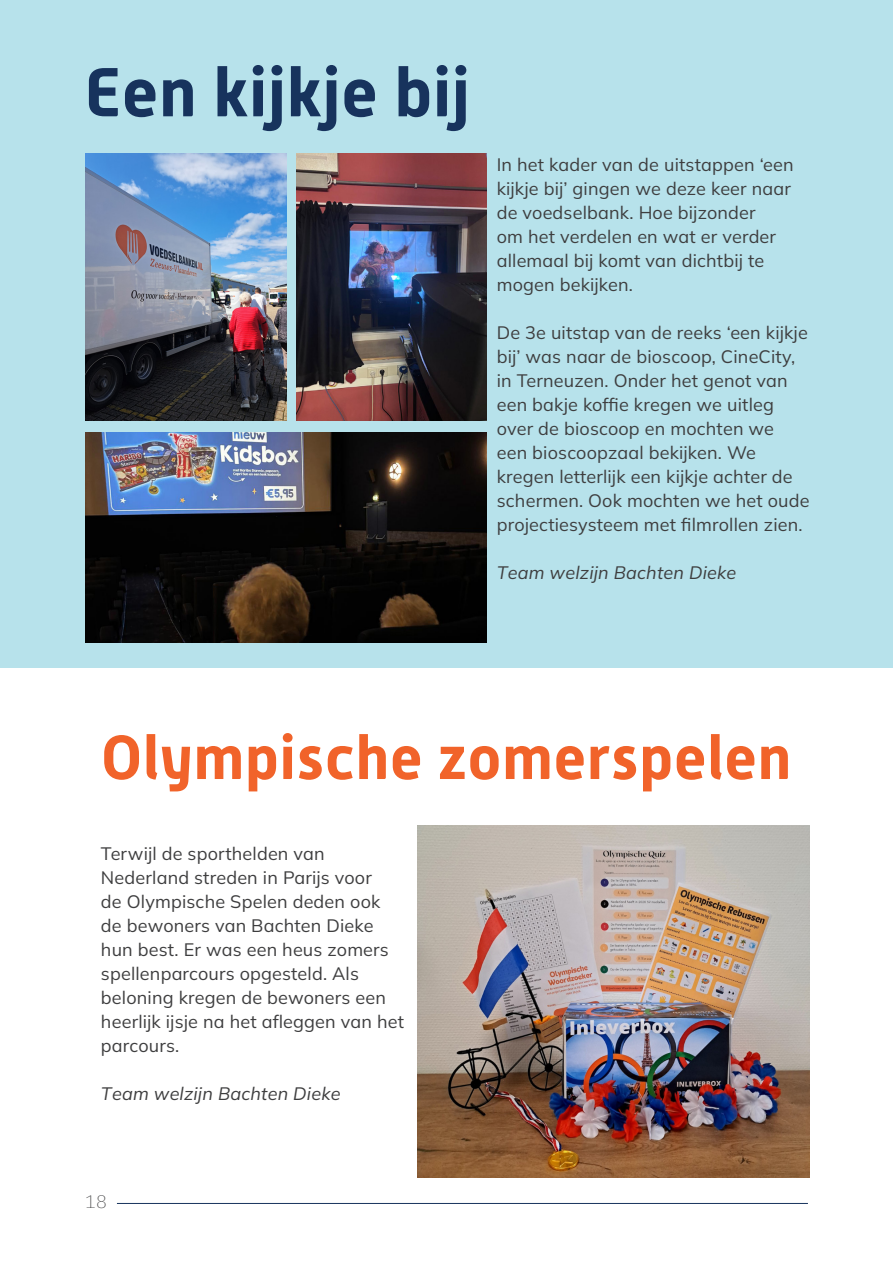
<style>
.page{position:relative;width:893px;height:1263px;background:#fff}
.page>*{position:absolute;margin:0;border:0;box-sizing:border-box;transform-origin:0 0}
.t1{font:700 69.15px "Alwyn New";letter-spacing:.01em;color:#17335d}
.t2{font:700 61.8px "Alwyn New";letter-spacing:.01em;color:#f1632a}
.t3{font:200 18px/24px "Mulish";letter-spacing:.01em;color:#3e3e3f}
.t4{font:italic 200 18px "Mulish";letter-spacing:.01em;color:#3e3e3f}
.t5{font:200 18px "IBM Plex Serif";color:#3e3e3f}
</style>
<div class="page">
<hr style="left:117px;top:1203px;width:691px;height:1px;background:#17335d">
<div style="left:0;top:0;width:893px;height:668px;background:#b7e2eb"></div>
<img style="left:85px;top:153px;width:201px;height:268px">
<img style="left:296px;top:153px;width:191px;height:268px">
<img style="left:85px;top:432px;width:402px;height:211px">
<img style="left:418px;top:825px;width:392px;height:353px">
<p class="t1" style="left:85px;top:52px;width:386px">Een kijkje bij</p>
<p class="t3" style="left:497px;top:152px;width:298px">In het kader van de uitstappen ‘een kijkje bij’ gingen we deze keer naar de voedselbank. Hoe bijzonder<br>om het verdelen en wat er verder allemaal bij komt van dichtbij te mogen bekijken.</p>
<p class="t3" style="left:497px;top:320px;width:314px">De 3e uitstap van de reeks ‘een kijkje bij’ was naar de bioscoop, CineCity, in Terneuzen. Onder het genot van een bakje koffie kregen we uitleg over de bioscoop en mochten we<br>een bioscoopzaal bekijken. We kregen letterlijk een kijkje achter de schermen. Ook mochten we het oude projectiesysteem met filmrollen zien.</p>
<p class="t4" style="left:497px;top:561px;width:241px">Team welzijn Bachten Dieke</p>
<p class="t2" style="left:101px;top:722px;width:692px">Olympische zomerspelen</p>
<p class="t3" style="left:101px;top:841px;width:305px">Terwijl de sporthelden van<br>Nederland streden in Parijs voor<br>de Olympische Spelen deden ook de bewoners van Bachten Dieke hun best. Er was een heus zomers spellenparcours opgesteld. Als beloning kregen de bewoners een heerlijk ijsje na het afleggen van het parcours.</p>
<p class="t4" style="left:101px;top:1081px;width:241px">Team welzijn Bachten Dieke</p>
<p class="t5" style="left:85px;top:1188px;width:23px">18</p>
</div>
